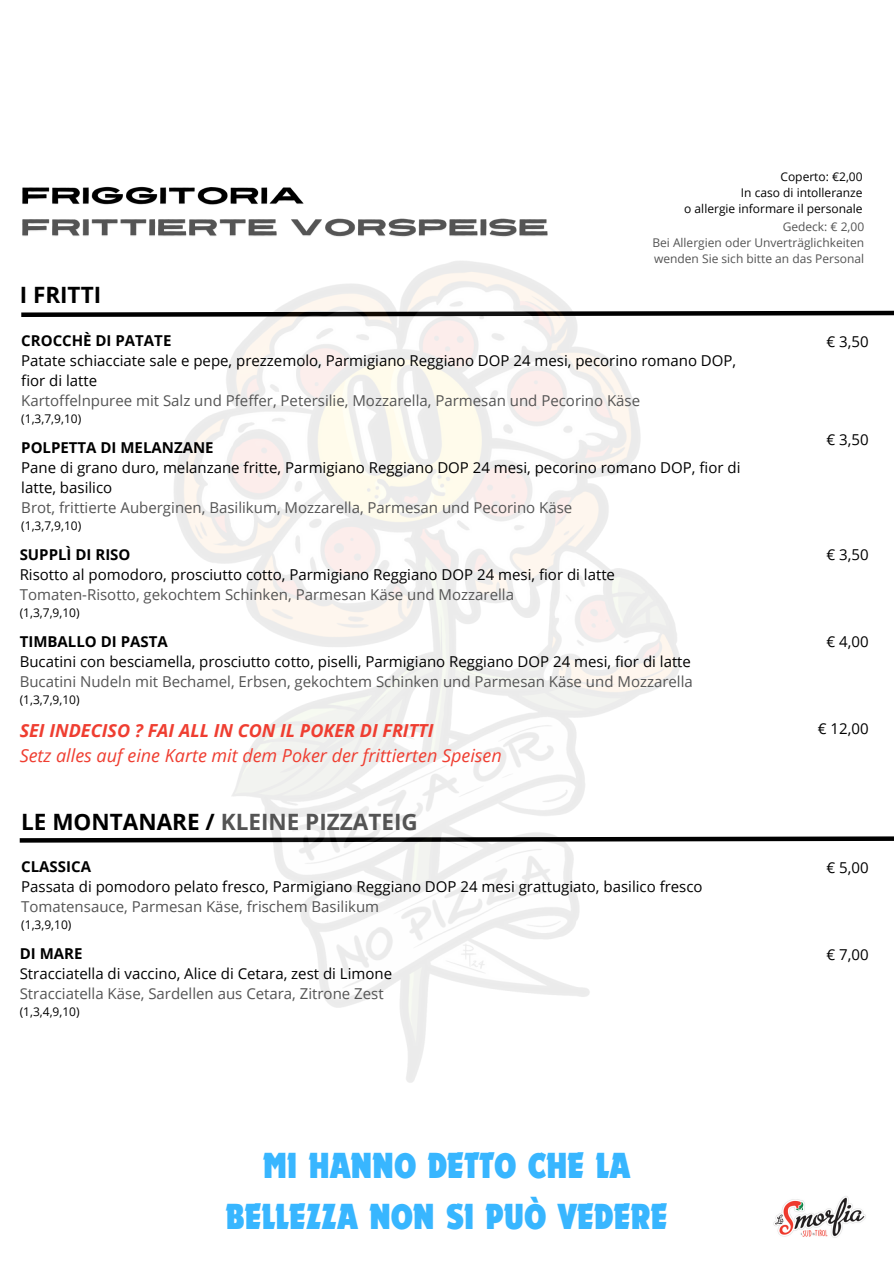
<style>
.page{position:relative;width:894px;height:1264px;background:#fff}
.page>*{position:absolute;margin:0;border:0;box-sizing:border-box;transform-origin:0 0}
.t1{font:700 condensed 37.5px/51.8px "Dynamo Com";color:#38b6ff;text-align:center}
.t2{font:700 22.5px "Open Sans";color:#545454}
.t3{font:700 22.5px "Open Sans";color:#000}
.t4{font:italic 18px/24.8px "Open Sans";color:#ef3e31}
.t5{font:15px/20px "Open Sans";color:#000}
.t6{font:12px "Open Sans";color:#000}
.t7{font:12px "Open Sans";color:#545454}
.s1{font-weight:700}
.s2{color:#545454}
.s3{color:#000}
</style>
<div class="page">
<svg style="left:21px;top:310px;width:872px;height:7px"></svg>
<svg style="left:19px;top:836px;width:874px;height:7px"></svg>
<img style="left:773px;top:1196px;width:93px;height:42px">
<img style="left:22px;top:186px;width:526px;height:52px">
<h2 class="t6" style="left:780px;top:168px;width:84px">Coperto: €2,00</h2>
<h5 class="t6" style="left:740px;top:184px;width:123px">In caso di intolleranze</h5>
<h5 class="t6" style="left:684px;top:200px;width:180px">o allergie informare il personale</h5>
<h5 class="t7" style="left:782px;top:218px;width:83px">Gedeck: € 2,00</h5>
<h5 class="t7" style="left:652px;top:234px;width:213px">Bei Allergien oder Unverträglichkeiten</h5>
<h1 class="t7" style="left:654px;top:250px;width:211px">wenden Sie sich bitte an das Personal</h1>
<p class="t3" style="left:20px;top:279px;width:83px">I FRITTI</p>
<p class="t5" style="left:21px;top:330px;width:716px"><span class="s1">CROCCHÈ DI PATATE<br></span>Patate schiacciate sale e pepe, prezzemolo, Parmigiano Reggiano DOP 24 mesi, pecorino romano DOP, fior di latte<br><span class="s2">Kartoffelnpuree mit Salz und Pfeffer, Petersilie, Mozzarella, Parmesan und Pecorino Käse</span></p>
<p class="t6" style="left:21px;top:410px;width:61px">(1,3,7,9,10)</p>
<p class="t5" style="left:21px;top:437px;width:720px"><span class="s1">POLPETTA DI MELANZANE<br></span>Pane di grano duro, melanzane fritte, Parmigiano Reggiano DOP 24 mesi, pecorino romano DOP, fior di latte, basilico<br><span class="s2">Brot, frittierte Auberginen, Basilikum, Mozzarella, Parmesan und Pecorino Käse</span></p>
<p class="t6" style="left:21px;top:517px;width:61px">(1,3,7,9,10)</p>
<p class="t5" style="left:20px;top:544px;width:596px"><span class="s1">SUPPLÌ DI RISO<br></span>Risotto al pomodoro, prosciutto cotto, Parmigiano Reggiano DOP 24 mesi, fior di latte<br><span class="s2">Tomaten-Risotto, gekochtem Schinken, Parmesan Käse und Mozzarella</span></p>
<p class="t6" style="left:20px;top:604px;width:61px">(1,3,7,9,10)</p>
<h5 class="t5" style="left:20px;top:630px;width:674px"><span class="s1">TIMBALLO DI PASTA<br></span>Bucatini con besciamella, prosciutto cotto, piselli, Parmigiano Reggiano DOP 24 mesi, fior di latte<br><span class="s2">Bucatini Nudeln mit Bechamel, Erbsen, gekochtem Schinken und Parmesan Käse und Mozzarella</span></h5>
<h5 class="t6" style="left:20px;top:690px;width:61px">(1,3,7,9,10)</h5>
<p class="t5" style="left:826px;top:331px;width:44px">€ 3,50</p>
<p class="t5" style="left:826px;top:429px;width:44px">€ 3,50</p>
<h2 class="t5" style="left:826px;top:544px;width:44px">€ 3,50</h2>
<h5 class="t5" style="left:826px;top:631px;width:44px">€ 4,00</h5>
<h5 class="t4" style="left:20px;top:718px;width:483px"><span class="s1">SEI INDECISO ? FAI ALL IN CON IL POKER DI FRITTI<br></span>Setz alles auf eine Karte mit dem Poker der frittierten Speisen</h5>
<h4 class="t5" style="left:817px;top:718px;width:52px">€ 12,00</h4>
<h5 class="t2" style="left:21px;top:806px;width:398px"><span class="s3">LE MONTANARE /</span> KLEINE PIZZATEIG</h5>
<h5 class="t5" style="left:21px;top:856px;width:682px"><span class="s1">CLASSICA<br></span>Passata di pomodoro pelato fresco, Parmigiano Reggiano DOP 24 mesi grattugiato, basilico fresco<br><span class="s2">Tomatensauce, Parmesan Käse, frischem Basilikum</span></h5>
<h5 class="t6" style="left:21px;top:916px;width:52px">(1,3,9,10)</h5>
<h5 class="t5" style="left:20px;top:943px;width:374px"><span class="s1">DI MARE<br></span>Stracciatella di vaccino, Alice di Cetara, zest di Limone<br><span class="s2">Stracciatella Käse, Sardellen aus Cetara, Zitrone Zest</span></h5>
<h5 class="t6" style="left:20px;top:1002px;width:61px">(1,3,4,9,10)</h5>
<h5 class="t1" style="left:226px;top:1139px;width:443px">MI HANNO DETTO CHE LA<br>BELLEZZA NON SI PUÒ VEDERE</h5>
<h5 class="t5" style="left:826px;top:856px;width:44px">€ 5,00</h5>
<h5 class="t5" style="left:826px;top:943px;width:44px">€ 7,00</h5>
</div>
